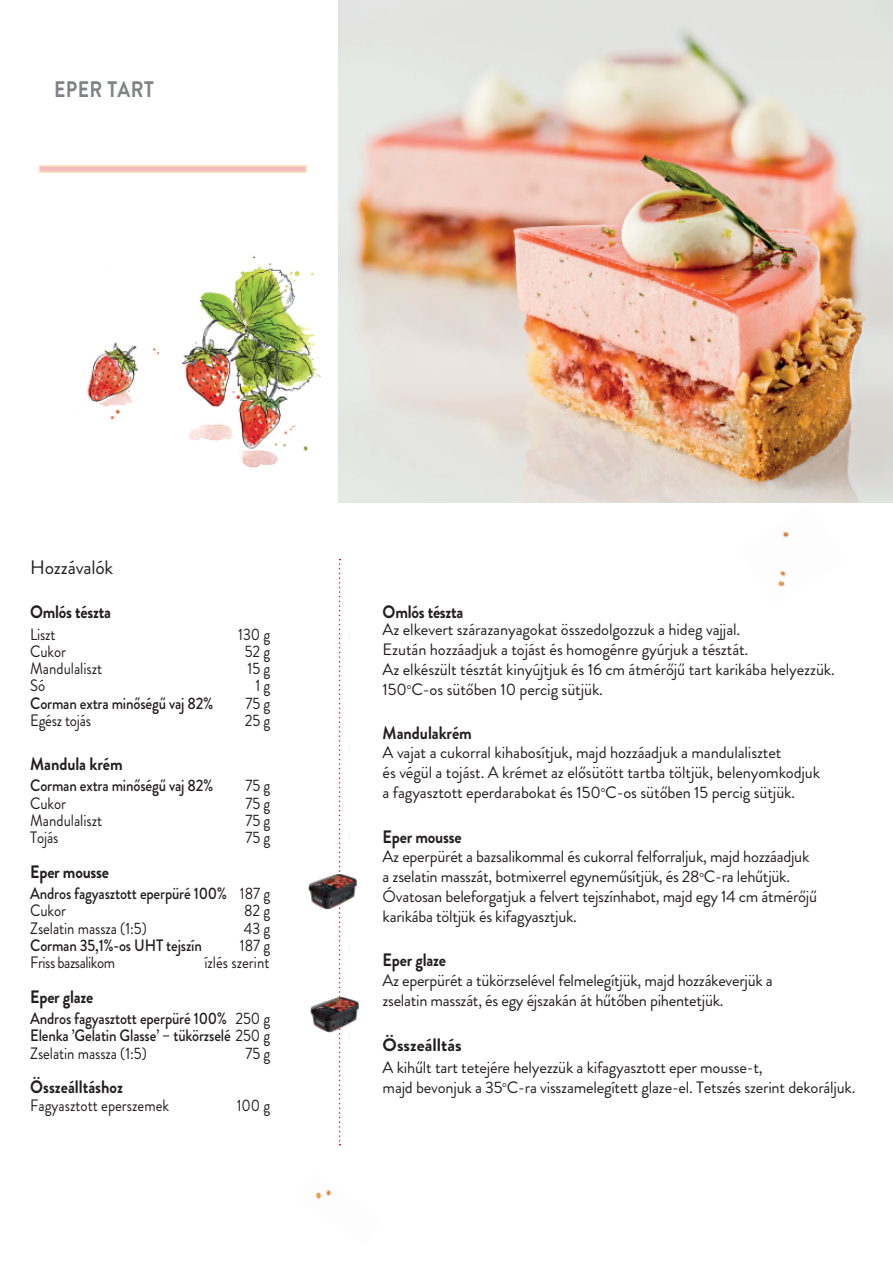
<style>
.page{position:relative;width:893px;height:1263px;background:#fff}
.page>*{position:absolute;margin:0;border:0;box-sizing:border-box;transform-origin:0 0}
.t1{font:700 22.5px "Brandon Grotesque";letter-spacing:.02em;color:#808285;scale:.86 1}
.t2{font:19.5px "Brandon Grotesque";letter-spacing:-.01em;color:#231f20}
.t3{font:700 18px "Brandon Grotesque";letter-spacing:-.015em;color:#231f20;scale:.9 1}
.t4{font:700 18px "Brandon Grotesque";letter-spacing:-.015em;color:#231f20}
.t5{font:16.5px/19.8px "Brandon Grotesque";letter-spacing:-.01em;color:#231f20}
.t6{font:500 16.5px/17.2px "Brandon Grotesque";letter-spacing:-.01em;color:#231f20;scale:.9 1}
.t7{font:16.5px "Brandon Grotesque";letter-spacing:-.01em;color:#231f20;scale:.9 1}
.t8{font:16.5px "Brandon Grotesque";letter-spacing:-.035em;color:#231f20;scale:.9 1}
.s1{font-weight:400}
</style>
<div class="page">
<div style="left:39px;top:166px;width:267px;height:6px;background:#f3bcbe"></div>
<svg style="left:339px;top:559px;width:2px;height:586px"></svg>
<img style="left:777px;top:531px;width:13px;height:56px">
<img style="left:315px;top:1189px;width:16px;height:11px">
<img style="left:339px;top:0;width:554px;height:503px">
<img style="left:78px;top:256px;width:243px;height:212px">
<img style="left:308px;top:873px;width:49px;height:38px">
<img style="left:310px;top:995px;width:49px;height:38px">
<h1 class="t1" style="left:54px;top:73px;width:117px">EPER TART</h1>
<p class="t2" style="left:30px;top:554px;width:85px">Hozzávalók</p>
<p class="t3" style="left:30px;top:599px;width:91px">Omlós tészta</p>
<p class="t7" style="left:30px;top:623px;width:30px">Liszt</p>
<p class="t7" style="left:238px;top:623px;width:37px">130 g</p>
<p class="t7" style="left:30px;top:640px;width:42px">Cukor</p>
<p class="t7" style="left:245px;top:640px;width:30px">52 g</p>
<p class="t7" style="left:30px;top:657px;width:82px">Mandulaliszt</p>
<p class="t7" style="left:248px;top:657px;width:27px">15 g</p>
<p class="t7" style="left:30px;top:674px;width:18px">Só</p>
<p class="t7" style="left:255px;top:674px;width:18px">1 g</p>
<p class="t6" style="left:30px;top:695px;width:205px">Corman extra minőségű vaj 82%</p>
<p class="t7" style="left:245px;top:692px;width:29px">75 g</p>
<p class="t7" style="left:30px;top:709px;width:69px">Egész tojás</p>
<p class="t7" style="left:245px;top:709px;width:30px">25 g</p>
<p class="t3" style="left:30px;top:751px;width:104px">Mandula krém</p>
<p class="t6" style="left:30px;top:777px;width:205px">Corman extra minőségű vaj 82%</p>
<p class="t7" style="left:245px;top:774px;width:29px">75 g</p>
<p class="t7" style="left:30px;top:792px;width:42px">Cukor</p>
<p class="t7" style="left:245px;top:792px;width:29px">75 g</p>
<p class="t7" style="left:30px;top:809px;width:82px">Mandulaliszt</p>
<p class="t7" style="left:245px;top:809px;width:29px">75 g</p>
<p class="t7" style="left:30px;top:826px;width:33px">Tojás</p>
<p class="t7" style="left:245px;top:826px;width:29px">75 g</p>
<p class="t3" style="left:30px;top:859px;width:89px">Eper mousse</p>
<p class="t6" style="left:30px;top:885px;width:268px">Andros fagyasztott eperpüré 100% <span class="s1">187 g<br>Cukor</span></p>
<p class="t7" style="left:244px;top:899px;width:31px">82 g</p>
<p class="t7" style="left:30px;top:917px;width:131px">Zselatin massza (1:5)</p>
<p class="t7" style="left:244px;top:917px;width:31px">43 g</p>
<p class="t6" style="left:30px;top:937px;width:192px">Corman 35,1%-os UHT tejszín</p>
<p class="t7" style="left:240px;top:934px;width:35px">187 g</p>
<p class="t8" style="left:30px;top:951px;width:96px">Friss bazsalikom</p>
<p class="t7" style="left:204px;top:951px;width:74px">ízlés szerint</p>
<p class="t3" style="left:30px;top:984px;width:72px">Eper glaze</p>
<p class="t6" style="left:30px;top:1010px;width:268px;text-align:justify">Andros fagyasztott eperpüré 100% <span class="s1">250 g </span>Elenka ’Gelatin Glasse’ – tükörzselé <span class="s1">250 g Zselatin massza (1:5)</span></p>
<p class="t7" style="left:245px;top:1042px;width:29px">75 g</p>
<p class="t3" style="left:30px;top:1074px;width:105px">Összeálltáshoz</p>
<p class="t7" style="left:30px;top:1093px;width:156px">Fagyasztott eperszemek</p>
<p class="t7" style="left:237px;top:1093px;width:39px">100 g</p>
<p class="t3" style="left:383px;top:599px;width:91px">Omlós tészta</p>
<p class="t5" style="left:383px;top:620px;width:454px">Az elkevert szárazanyagokat összedolgozzuk a hideg vajjal.<br>Ezután hozzáadjuk a tojást és homogénre gyúrjuk a tésztát.<br>Az elkészült tésztát kinyújtjuk és 16 cm átmérőjű tart karikába helyezzük.<br>150<sup>o</sup>C-os sütőben 10 percig sütjük.</p>
<p class="t3" style="left:383px;top:720px;width:101px">Mandulakrém</p>
<p class="t5" style="left:383px;top:743px;width:439px">A vajat a cukorral kihabosítjuk, majd hozzáadjuk a mandulalisztet<br>és végül a tojást. A krémet az elősütött tartba töltjük, belenyomkodjuk a fagyasztott eperdarabokat és 150<sup>o</sup>C-os sütőben 15 percig sütjük.</p>
<p class="t3" style="left:383px;top:824px;width:89px">Eper mousse</p>
<p class="t5" style="left:383px;top:847px;width:436px">Az eperpürét a bazsalikommal és cukorral felforraljuk, majd hozzáadjuk a zselatin masszát, botmixerrel egyneműsítjük, és 28<sup>o</sup>C-ra lehűtjük.<br>Óvatosan beleforgatjuk a felvert tejszínhabot, majd egy 14 cm átmérőjű karikába töltjük és kifagyasztjuk.</p>
<p class="t3" style="left:383px;top:947px;width:72px">Eper glaze</p>
<p class="t5" style="left:382px;top:971px;width:392px">Az eperpürét a tükörzselével felmelegítjük, majd hozzákeverjük a zselatin masszát, és egy éjszakán át hűtőben pihentetjük.</p>
<p class="t4" style="left:383px;top:1032px;width:80px">Összeálltás</p>
<p class="t5" style="left:383px;top:1058px;width:474px">A kihűlt tart tetejére helyezzük a kifagyasztott eper mousse-t,<br>majd bevonjuk a 35<sup>o</sup>C-ra visszamelegített glaze-el. Tetszés szerint dekoráljuk.</p>
</div>
